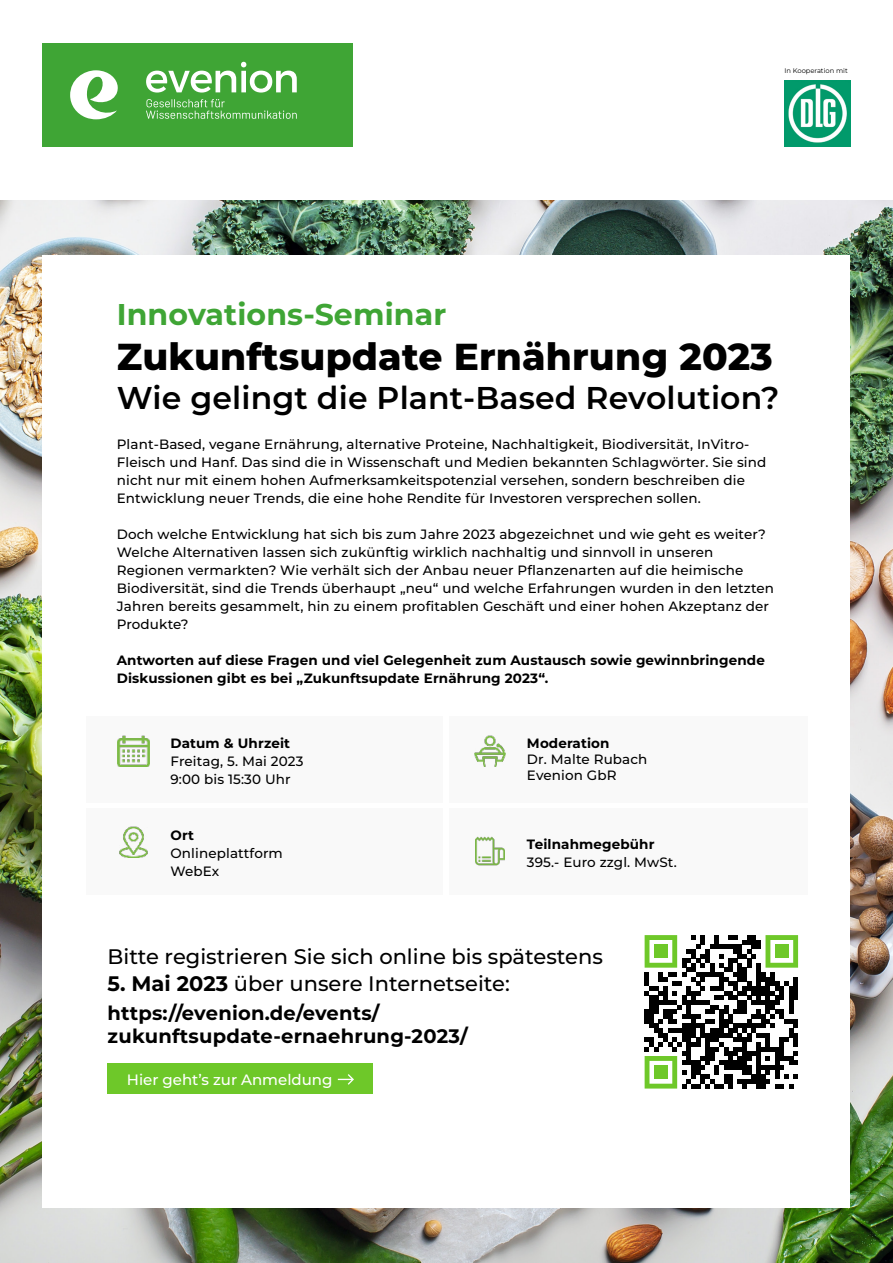
<style>
.page{position:relative;width:893px;height:1263px;background:#fff}
.page>*{position:absolute;margin:0;border:0;box-sizing:border-box;transform-origin:0 0}
.t1{font:800 37.5px "Montserrat";letter-spacing:.005em;color:#000}
.t2{font:600 31.5px "Montserrat";letter-spacing:.005em;color:#000}
.t3{font:700 30px "Montserrat";letter-spacing:.005em;color:#3fa535}
.t4{font:500 21px "Montserrat";color:#000}
.t5{font:700 19.5px/23.4px "Montserrat";letter-spacing:.01em;color:#000}
.t6{font:500 15px "Montserrat";color:#fff}
.t7{font:500 13.5px/18px "Montserrat";letter-spacing:.01em;color:#000}
.t8{font:700 13.5px/18px "Montserrat";letter-spacing:.01em;color:#000}
.t9{font:6.75px "Montserrat";color:#000}
.s1{font-weight:700}
</style>
<div class="page">
<img style="left:0;top:201px;width:893px;height:1062px">
<div style="left:42px;top:43px;width:311px;height:104px;background:#3fa535"></div>
<svg style="left:146px;top:62px;width:151px;height:31px"></svg>
<svg style="left:146px;top:99px;width:151px;height:20px"></svg>
<svg style="left:70px;top:70px;width:48px;height:49px"></svg>
<div style="left:42px;top:256px;width:808px;height:952px;background:#fff"></div>
<div style="left:86px;top:716px;width:721px;height:87px;background:#f9f9f9"></div>
<div style="left:86px;top:808px;width:721px;height:86px;background:#f9f9f9"></div>
<img style="left:784px;top:81px;width:66px;height:66px">
<img style="left:118px;top:735px;width:31px;height:31px">
<img style="left:474px;top:735px;width:31px;height:31px">
<img style="left:119px;top:826px;width:29px;height:32px">
<div style="left:444px;top:714px;width:5px;height:186px;background:#fff"></div>
<img style="left:475px;top:837px;width:29px;height:29px">
<div style="left:108px;top:1063px;width:265px;height:30px;background:#6ec829"></div>
<svg style="left:338px;top:1074px;width:16px;height:11px"></svg>
<svg style="left:645px;top:935px;width:153px;height:153px"></svg>
<div style="left:654px;top:944px;width:14px;height:14px;background:#6ec829"></div>
<div style="left:775px;top:944px;width:14px;height:14px;background:#6ec829"></div>
<div style="left:654px;top:1065px;width:14px;height:14px;background:#6ec829"></div>
<p class="t9" style="left:784px;top:66px;width:65px">In Kooperation mit</p>
<h3 class="t3" style="left:117px;top:294px;width:331px">Innovations-Seminar</h3>
<h1 class="t1" style="left:117px;top:331px;width:658px">Zukunftsupdate Ernährung 2023</h1>
<h2 class="t2" style="left:117px;top:377px;width:664px">Wie gelingt die Plant-Based Revolution?</h2>
<p class="t7" style="left:117px;top:435px;width:651px">Plant-Based, vegane Ernährung, alternative Proteine, Nachhaltigkeit, Biodiversität, InVitro-Fleisch und Hanf. Das sind die in Wissenschaft und Medien bekannten Schlagwörter. Sie sind nicht nur mit einem hohen Aufmerksamkeitspotenzial versehen, sondern beschreiben die Entwicklung neuer Trends, die eine hohe Rendite für Investoren versprechen sollen.</p>
<p class="t7" style="left:117px;top:525px;width:659px">Doch welche Entwicklung hat sich bis zum Jahre 2023 abgezeichnet und wie geht es weiter?<br>Welche Alternativen lassen sich zukünftig wirklich nachhaltig und sinnvoll in unseren Regionen vermarkten? Wie verhält sich der Anbau neuer Pflanzenarten auf die heimische Biodiversität, sind die Trends überhaupt „neu“ und welche Erfahrungen wurden in den letzten Jahren bereits gesammelt, hin zu einem profitablen Geschäft und einer hohen Akzeptanz der Produkte?</p>
<p class="t8" style="left:117px;top:650px;width:650px">Antworten auf diese Fragen und viel Gelegenheit zum Austausch sowie gewinnbringende<br>Diskussionen gibt es bei „Zukunftsupdate Ernährung 2023“.</p>
<p class="t8" style="left:170px;top:734px;width:121px">Datum &amp; Uhrzeit</p>
<p class="t7" style="left:170px;top:752px;width:135px">Freitag, 5. Mai 2023<br>9:00 bis 15:30 Uhr</p>
<p class="t8" style="left:170px;top:825px;width:25px">Ort</p>
<p class="t7" style="left:170px;top:843px;width:114px">Onlineplattform<br>WebEx</p>
<p class="t8" style="left:527px;top:734px;width:84px">Moderation</p>
<p class="t7" style="left:527px;top:751px;width:122px;line-height:16.2px">Dr. Malte Rubach<br>Evenion GbR</p>
<p class="t8" style="left:527px;top:835px;width:129px">Teilnahmegebühr</p>
<p class="t7" style="left:527px;top:853px;width:151px">395.- Euro zzgl. MwSt.</p>
<h3 class="t4" style="left:108px;top:942px;width:497px">Bitte registrieren Sie sich online bis spätestens</h3>
<h3 class="t4" style="left:108px;top:969px;width:404px"><span class="s1">5. Mai 2023</span> über unsere Internetseite:</h3>
<h3 class="t5" style="left:108px;top:1001px;width:362px">https://evenion.de/events/ zukunftsupdate-ernaehrung-2023/</h3>
<p class="t6" style="left:127px;top:1069px;width:207px">Hier geht’s zur Anmeldung</p>
</div>
